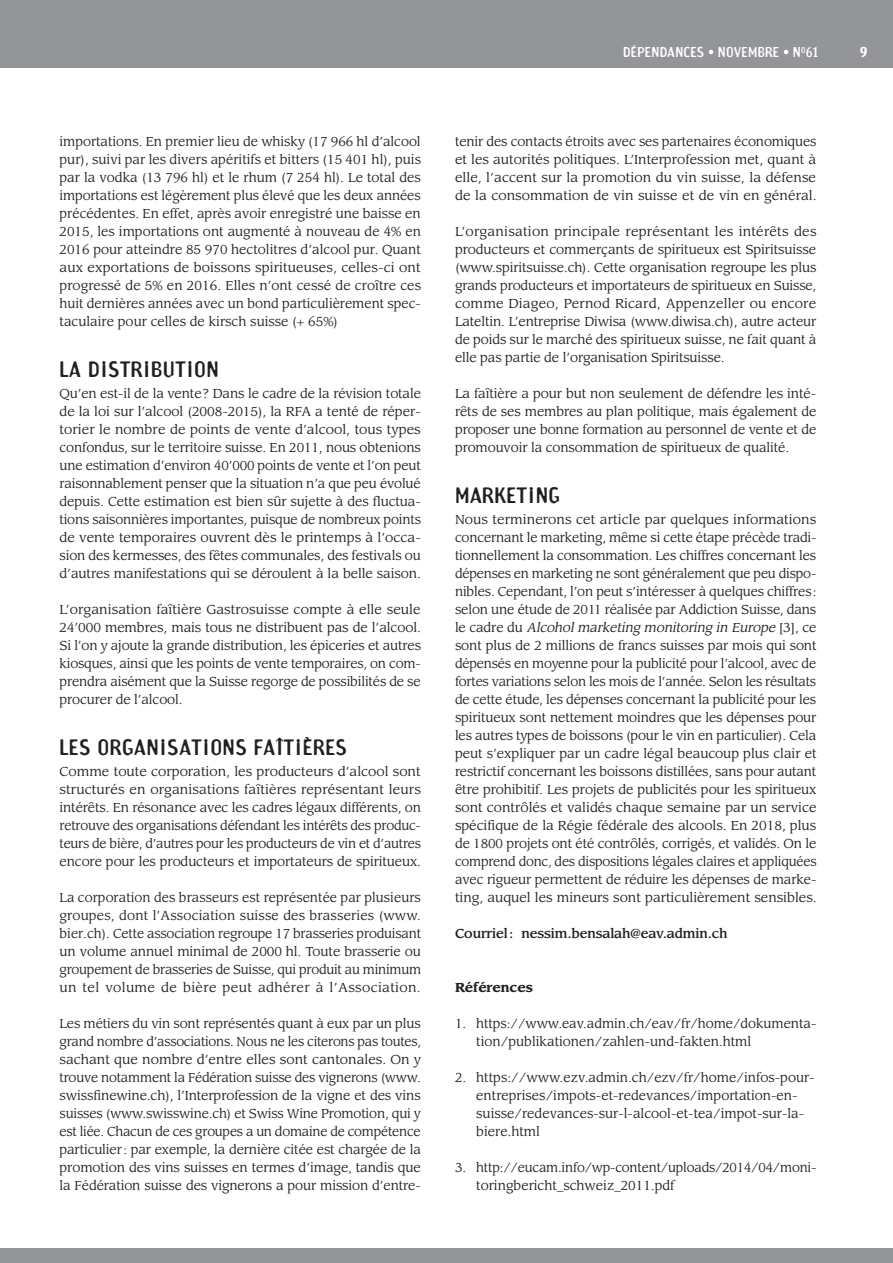
<style>
.page{position:relative;width:893px;height:1263px;background:#fff}
.page>*{position:absolute;margin:0;border:0;box-sizing:border-box;transform-origin:0 0}
.sous_titre_1_ligne{font:21px "Amoebia Sans";letter-spacing:.02em;color:#231f20}
.t1{font:13.5px "Amoebia Sans";letter-spacing:.02em;color:#fff}
.t2{font:700 13.5px "Amoebia";color:#fff}
.texte_courant{font:12.75px/18px "Leawood";letter-spacing:-.005em;color:#231f20;text-align:justify}
.texte_courant-2{font:500 12.75px "Leawood";letter-spacing:-.01em;color:#231f20}
.texte_courant-3{font:700 12.75px "Leawood";color:#231f20}
.s1{font-style:italic}
</style>
<div class="page">
<div style="left:0;top:0;width:893px;height:68px;background:#939598"></div>
<div style="left:0;top:1249px;width:893px;height:14px;background:#939598"></div>
<svg style="left:709px;top:50px;width:4px;height:4px"></svg>
<svg style="left:784px;top:50px;width:4px;height:4px"></svg>
<p class="texte_courant" style="left:60px;top:132px;width:363px">importations. En premier lieu de whisky (17 966 hl d’alcool pur), suivi par les divers apéritifs et bitters (15 401 hl), puis par la vodka (13 796 hl) et le rhum (7 254 hl). Le total des importations est légèrement plus élevé que les deux années précédentes. En effet, après avoir enregistré une baisse en 2015, les importations ont augmenté à nouveau de 4% en 2016 pour atteindre 85 970 hectolitres d’alcool pur. Quant aux exportations de boissons spiritueuses, celles-ci ont progressé de 5% en 2016. Elles n’ont cessé de croître ces huit dernières années avec un bond particulièrement spec&shy;taculaire pour celles de kirsch suisse (+ 65%)</p>
<p class="sous_titre_1_ligne" style="left:60px;top:357px;width:161px">LA DISTRIBUTION</p>
<p class="texte_courant" style="left:60px;top:384px;width:363px">Qu’en est-il de la vente? Dans le cadre de la révision totale de la loi sur l’alcool (2008-2015), la RFA a tenté de réper&shy;torier le nombre de points de vente d’alcool, tous types confondus, sur le territoire suisse. En 2011, nous obtenions une estimation d’environ 40’000 points de vente et l’on peut raisonnablement penser que la situation n’a que peu évolué depuis. Cette estimation est bien sûr sujette à des fluctua&shy;tions saisonnières importantes, puisque de nombreux points de vente temporaires ouvrent dès le printemps à l’occa&shy;sion des kermesses, des fêtes communales, des festivals ou d’autres manifestations qui se déroulent à la belle saison.</p>
<p class="texte_courant" style="left:60px;top:600px;width:363px">L’organisation faîtière Gastrosuisse compte à elle seule 24’000 membres, mais tous ne distribuent pas de l’alcool.<br>Si l’on y ajoute la grande distribution, les épiceries et autres kiosques, ainsi que les points de vente temporaires, on com&shy;prendra aisément que la Suisse regorge de possibilités de se procurer de l’alcool.</p>
<p class="sous_titre_1_ligne" style="left:60px;top:735px;width:289px">LES ORGANISATIONS FAÎTIÈRES</p>
<p class="texte_courant" style="left:60px;top:762px;width:363px">Comme toute corporation, les producteurs d’alcool sont structurés en organisations faîtières représentant leurs intérêts. En résonance avec les cadres légaux différents, on retrouve des organisations défendant les intérêts des produc&shy;teurs de bière, d’autres pour les producteurs de vin et d’autres encore pour les producteurs et importateurs de spiritueux.</p>
<p class="texte_courant" style="left:60px;top:888px;width:363px">La corporation des brasseurs est représentée par plusieurs groupes, dont l’Association suisse des brasseries (www. bier.ch). Cette association regroupe 17 brasseries produisant un volume annuel minimal de 2000 hl. Toute brasserie ou groupement de brasseries de Suisse, qui produit au minimum un tel volume de bière peut adhérer à l’Association.</p>
<p class="texte_courant" style="left:60px;top:1014px;width:363px">Les métiers du vin sont représentés quant à eux par un plus grand nombre d’associations. Nous ne les citerons pas toutes, sachant que nombre d’entre elles sont cantonales. On y trouve notamment la Fédération suisse des vignerons (www. swissfinewine.ch), l’Interprofession de la vigne et des vins suisses (www.swisswine.ch) et Swiss Wine Promotion, qui y est liée. Chacun de ces groupes a un domaine de compétence particulier : par exemple, la dernière citée est chargée de la promotion des vins suisses en termes d’image, tandis que la Fédération suisse des vignerons a pour mission d’entre-</p>
<p class="t1" style="left:623px;top:44px;width:197px">DÉPENDANCES NOVEMBRE N<sup>O</sup>61</p>
<p class="t2" style="left:860px;top:45px;width:9px">9</p>
<p class="texte_courant" style="left:455px;top:132px;width:363px">tenir des contacts étroits avec ses partenaires économiques et les autorités politiques. L’Interprofession met, quant à elle, l’accent sur la promotion du vin suisse, la défense de la consommation de vin suisse et de vin en général.</p>
<p class="texte_courant" style="left:455px;top:222px;width:363px">L’organisation principale représentant les intérêts des producteurs et commerçants de spiritueux est Spiritsuisse (www.spiritsuisse.ch). Cette organisation regroupe les plus grands producteurs et importateurs de spiritueux en Suisse, comme Diageo, Pernod Ricard, Appenzeller ou encore Lateltin. L’entreprise Diwisa (www.diwisa.ch), autre acteur de poids sur le marché des spiritueux suisse, ne fait quant à elle pas partie de l’organisation Spiritsuisse.</p>
<p class="texte_courant" style="left:455px;top:384px;width:363px">La faîtière a pour but non seulement de défendre les inté&shy;rêts de ses membres au plan politique, mais également de proposer une bonne formation au personnel de vente et de promouvoir la consommation de spiritueux de qualité.</p>
<p class="sous_titre_1_ligne" style="left:455px;top:483px;width:106px">MARKETING</p>
<p class="texte_courant" style="left:455px;top:510px;width:363px">Nous terminerons cet article par quelques informations concernant le marketing, même si cette étape précède tradi&shy;tionnellement la consommation. Les chiffres concernant les dépenses en marketing ne sont généralement que peu dispo&shy;nibles. Cependant, l’on peut s’intéresser à quelques chiffres: selon une étude de 2011 réalisée par Addiction Suisse, dans l e c a d r e d u <span class="s1">Alcoholmarketing monitoring in Europe</span> [ 3 ] , c e sont plus de 2 millions de francs suisses par mois qui sont dépensés en moyenne pour la publicité pour l’alcool, avec de fortes variations selon les mois de l’année. Selon les résultats de cette étude, les dépenses concernant la publicité pour les spiritueux sont nettement moindres que les dépenses pour les autres types de boissons (pour le vin en particulier). Cela peut s’expliquer par un cadre légal beaucoup plus clair et restrictif concernant les boissons distillées, sans pour autant être prohibitif. Les projets de publicités pour les spiritueux sont contrôlés et validés chaque semaine par un service spécifique de la Régie fédérale des alcools. En 2018, plus de 1800 projets ont été contrôlés, corrigés, et validés. On le comprend donc, des dispositions légales claires et appliquées avec rigueur permettent de réduire les dépenses de marke&shy;ting, auquel les mineurs sont particulièrement sensibles.</p>
<p class="texte_courant-2" style="left:455px;top:925px;width:274px">Courriel: nessim.bensalah@eav.admin.ch</p>
<p class="texte_courant-3" style="left:455px;top:979px;width:79px">Références</p>
<p class="texte_courant" style="left:476px;top:1014px;width:342px;text-indent:-21px">1. https://www.eav.admin.ch/eav/fr/home/dokumenta&shy;tion/publikationen/zahlen-und-fakten.html</p>
<p class="texte_courant" style="left:476px;top:1068px;width:340px;text-align:left;text-indent:-21px">2. https://www.ezv.admin.ch/ezv/fr/home/infos-pour&shy;entreprises/impots-et-redevances/importation-en&shy;suisse/redevances-sur-l-alcool-et-tea/impot-sur-la&shy;biere.html</p>
<p class="texte_courant" style="left:476px;top:1158px;width:342px;text-indent:-21px">3. http://eucam.info/wp-content/uploads/2014/04/moni&shy;toringbericht_schweiz_2011.pdf</p>
</div>
